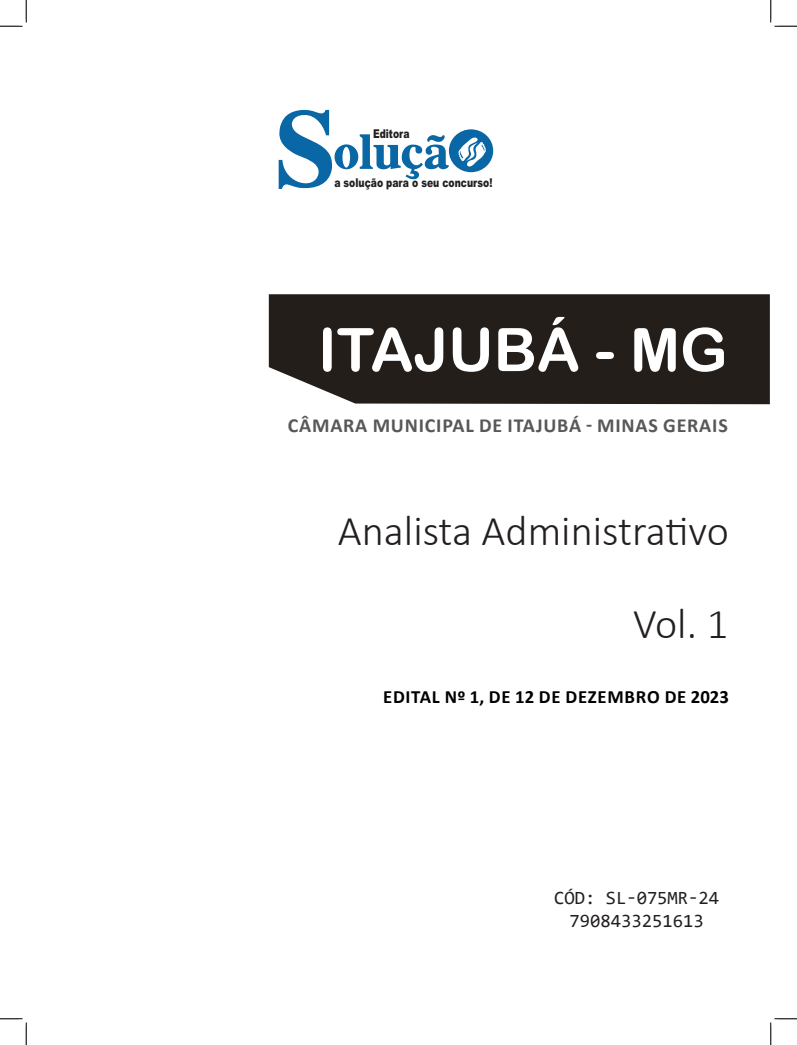
<style>
.page{position:relative;width:797px;height:1045px;background:#fff}
.page>*{position:absolute;margin:0;border:0;box-sizing:border-box;transform-origin:0 0}
.TÍTULO{font:60px "Arial Rounded MT Bold";color:#fff}
.CARGO{font:300 42.5px "Calibri";color:#231f20}
.SUBTÍTULO{font:700 20px "Calibri";letter-spacing:.04em;color:#57585a}
.EDITAL{font:700 18.75px "Calibri";letter-spacing:.04em;color:#000}
.SKU_CÓD{font:18.75px "Consolas";color:#231f20}
.t1{font:900 12.12px "Arial";color:#231f20;scale:.76 1}
</style>
<div class="page">
<div style="left:269px;top:294px;width:500px;height:110px;background:#241e1b"></div>
<svg style="left:279px;top:110px;width:214px;height:79px"></svg>
<svg style="left:0;top:0;width:27px;height:27px"></svg>
<svg style="left:0;top:1018px;width:27px;height:27px"></svg>
<svg style="left:770px;top:0;width:27px;height:27px"></svg>
<svg style="left:770px;top:1018px;width:27px;height:27px"></svg>
<p class="t1" style="left:373px;top:125px;width:50px">Editora</p>
<p class="t1" style="left:334px;top:174px;width:210px">a solução para o seu concurso!</p>
<p class="TÍTULO" style="left:318px;top:314px;width:411px">ITAJUBÁ - MG</p>
<p class="SUBTÍTULO" style="left:288px;top:411px;width:441px">CÂMARA MUNICIPAL DE ITAJUBÁ - MINAS GERAIS</p>
<p class="CARGO" style="left:338px;top:504px;width:392px">Analista Administrativo</p>
<p class="CARGO" style="left:633px;top:597px;width:96px">Vol. 1</p>
<p class="EDITAL" style="left:383px;top:683px;width:347px">EDITAL Nº 1, DE 12 DE DEZEMBRO DE 2023</p>
<p class="SKU_CÓD" style="left:554px;top:885px;width:166px">CÓD: SL-075MR-24</p>
<p class="SKU_CÓD" style="left:569px;top:907px;width:136px">7908433251613</p>
</div>
